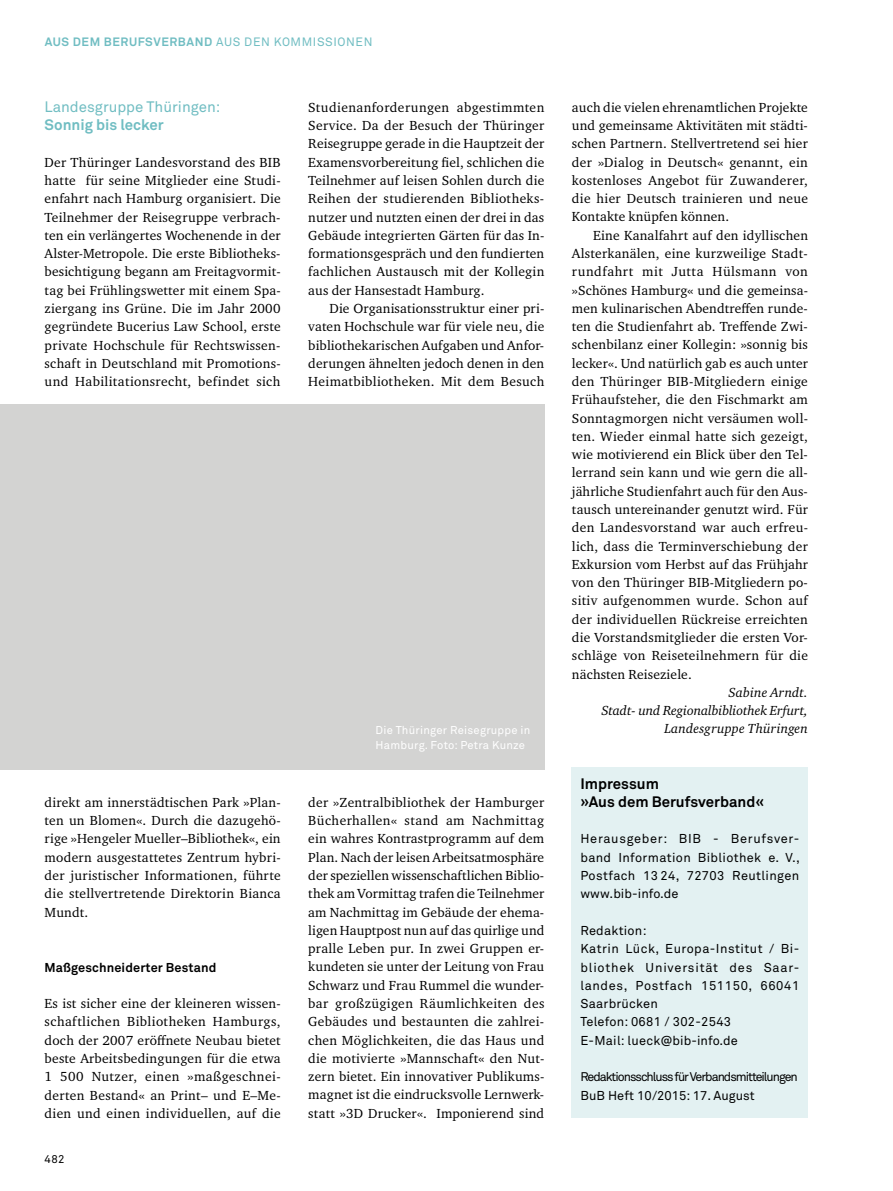
<style>
.page{position:relative;width:893px;height:1191px;background:#fff}
.page>*{position:absolute;margin:0;border:0;box-sizing:border-box;transform-origin:0 0}
.t1{font:700 15px/18.3px "Akkurat Pro";color:#000}
.t2{font:15px "Akkurat Pro";color:#70bdc2}
.t3{font:700 15px "Akkurat Pro";color:#70bdc2}
.t4{font:13.5px/18.3px "Charter ITC Pro";letter-spacing:.02em;color:#000;text-align:justify}
.t5{font:italic 13.5px/18.3px "Charter ITC Pro";letter-spacing:.01em;color:#000;text-align:right}
.t6{font:12.75px/18.3px "Akkurat Pro";letter-spacing:.025em;color:#000;text-align:justify}
.t7{font:700 12.75px "Akkurat Pro";letter-spacing:.01em;color:#000}
.t8{font:12.75px "Akkurat Pro";letter-spacing:.005em;color:#000}
.t9{font:12.45px "Akkurat Pro";letter-spacing:-.08em;color:#000}
.t10{font:700 12px "Akkurat Pro";letter-spacing:.05em;color:#70bdc2}
.t11{font:11.25px "Akkurat Pro";letter-spacing:.02em;color:#fff}
.t12{font:11.25px "Akkurat Pro";color:#000}
.s1{font-weight:400}
</style>
<div class="page">
<div style="left:0;top:404px;width:544px;height:366px;background:#d3d3d2"></div>
<div style="left:572px;top:767px;width:236px;height:350px;background:#e3f1f2"></div>
<p class="t10" style="left:45px;top:34px;width:329px">AUS DEM BERUFSVERBAND <span class="s1">AUS DEN KOMMISSIONEN</span></p>
<p class="t2" style="left:45px;top:98px;width:177px">Landesgruppe Thüringen:</p>
<p class="t3" style="left:45px;top:116px;width:121px">Sonnig bis lecker</p>
<p class="t4" style="left:45px;top:153px;width:238px">Der Thüringer Landesvorstand des BIB hatte für seine Mitglieder eine Studi&shy;enfahrt nach Hamburg organisiert. Die Teilnehmer der Reisegruppe verbrach&shy;ten ein verlängertes Wochenende in der Alster-Metropole. Die erste Bibliotheks&shy;besichtigung begann am Freitagvormit&shy;tag bei Frühlingswetter mit einem Spa&shy;ziergang ins Grüne. Die im Jahr 2000 gegründete Bucerius Law School, erste private Hochschule für Rechtswissen&shy;schaft in Deutschland mit Promotions&shy;und Habilitationsrecht, befindet sich</p>
<p class="t4" style="left:308px;top:98px;width:238px">Studienanforderungen abgestimmten Service. Da der Besuch der Thüringer Reisegruppe gerade in die Hauptzeit der Examensvorbereitung fiel, schlichen die Teilnehmer auf leisen Sohlen durch die Reihen der studierenden Bibliotheks&shy;nutzer und nutzten einen der drei in das Gebäude integrierten Gärten für das In&shy;formationsgespräch und den fundierten fachlichen Austausch mit der Kollegin aus der Hansestadt Hamburg.</p>
<p class="t4" style="left:308px;top:299px;width:238px;text-indent:21px">Die Organisationsstruktur einer pri&shy;vaten Hochschule war für viele neu, die bibliothekarischen Aufgaben und Anfor&shy;derungen ähnelten jedoch denen in den Heimatbibliotheken. Mit dem Besuch</p>
<p class="t4" style="left:572px;top:98px;width:238px">auch die vielen ehrenamtlichen Projekte und gemeinsame Aktivitäten mit städti&shy;schen Partnern. Stellvertretend sei hier der »Dialog in Deutsch« genannt, ein kostenloses Angebot für Zuwanderer, die hier Deutsch trainieren und neue Kontakte knüpfen können.</p>
<p class="t4" style="left:572px;top:226px;width:238px;text-indent:21px">Eine Kanalfahrt auf den idyllischen Alsterkanälen, eine kurzweilige Stadt&shy;rundfahrt mit Jutta Hülsmann von »Schönes Hamburg« und die gemeinsa&shy;men kulinarischen Abendtreffen runde&shy;ten die Studienfahrt ab. Treffende Zwi&shy;schenbilanz einer Kollegin: »sonnig bis lecker«. Und natürlich gab es auch unter den Thüringer BIB-Mitgliedern einige Frühaufsteher, die den Fischmarkt am Sonntagmorgen nicht versäumen woll&shy;ten. Wieder einmal hatte sich gezeigt, wie motivierend ein Blick über den Tel&shy;lerrand sein kann und wie gern die all&shy;jährliche Studienfahrt auch für den Aus&shy;tausch untereinander genutzt wird. Für den Landesvorstand war auch erfreu&shy;lich, dass die Terminverschiebung der Exkursion vom Herbst auf das Frühjahr von den Thüringer BIB-Mitgliedern po&shy;sitiv aufgenommen wurde. Schon auf der individuellen Rückreise erreichten die Vorstandsmitglieder die ersten Vor&shy;schläge von Reiseteilnehmern für die nächsten Reiseziele.</p>
<p class="t5" style="left:601px;top:683px;width:208px">Sabine Arndt.<br>Stadt- und Regionalbibliothek Erfurt,</p>
<p class="t4" style="left:45px;top:793px;width:238px">direkt am innerstädtischen Park »Plan&shy;ten un Blomen«. Durch die dazugehö&shy;rige »Hengeler Mueller–Bibliothek«, ein modern ausgestattetes Zentrum hybri&shy;der juristischer Informationen, führte die stellvertretende Direktorin Bianca Mundt.</p>
<p class="t7" style="left:45px;top:959px;width:173px">Maßgeschneiderter Bestand</p>
<p class="t4" style="left:45px;top:994px;width:238px">Es ist sicher eine der kleineren wissen&shy;schaftlichen Bibliotheken Hamburgs, doch der 2007 eröffnete Neubau bietet beste Arbeitsbedingungen für die etwa 1 500 Nutzer, einen »maßgeschnei&shy;derten Bestand« an Print– und E–Me&shy;dien und einen individuellen, auf die</p>
<p class="t12" style="left:45px;top:1152px;width:21px">482</p>
<p class="t11" style="left:376px;top:723px;width:156px">Die Thüringer Reisegruppe in</p>
<p class="t5" style="left:664px;top:719px;width:145px">Landesgruppe Thüringen</p>
<p class="t11" style="left:376px;top:738px;width:151px">Hamburg. Foto: Petra Kunze</p>
<p class="t1" style="left:580px;top:774px;width:185px">Impressum<br>»Aus dem Berufsverband«</p>
<p class="t6" style="left:580px;top:830px;width:221px">Herausgeber: BIB - Berufsver&shy;band Information Bibliothek e. V., Postfach 13 24, 72703 Reutlingen www.bib-info.de</p>
<p class="t6" style="left:580px;top:921px;width:220px;text-align:left">Redaktion:<br>Katrin Lück, Europa-Institut / Bi&shy;bliothek Universität des Saar&shy;landes, Postfach 151150, 66041<br>Saarbrücken<br>Telefon: 0681 / 302-2543<br>E-Mail: lueck@bib-info.de</p>
<p class="t9" style="left:580px;top:1069px;width:219px">Redaktionsschluss für Verbandsmitteilungen</p>
<p class="t8" style="left:580px;top:1087px;width:176px">BuB Heft 10/2015: 17. August</p>
<p class="t4" style="left:308px;top:793px;width:238px">der »Zentralbibliothek der Hamburger Bücherhallen« stand am Nachmittag ein wahres Kontrastprogramm auf dem Plan. Nach der leisen Arbeitsatmosphäre der speziellen wissenschaftlichen Biblio&shy;thek am Vormittag trafen die Teilnehmer am Nachmittag im Gebäude der ehema&shy;ligen Hauptpost nun auf das quirlige und pralle Leben pur. In zwei Gruppen er&shy;kundeten sie unter der Leitung von Frau Schwarz und Frau Rummel die wunder&shy;bar großzügigen Räumlichkeiten des Gebäudes und bestaunten die zahlrei&shy;chen Möglichkeiten, die das Haus und die motivierte »Mannschaft« den Nut&shy;zern bietet. Ein innovativer Publikums&shy;magnet ist die eindrucksvolle Lernwerk&shy;statt »3D Drucker«. Imponierend sind</p>
</div>
